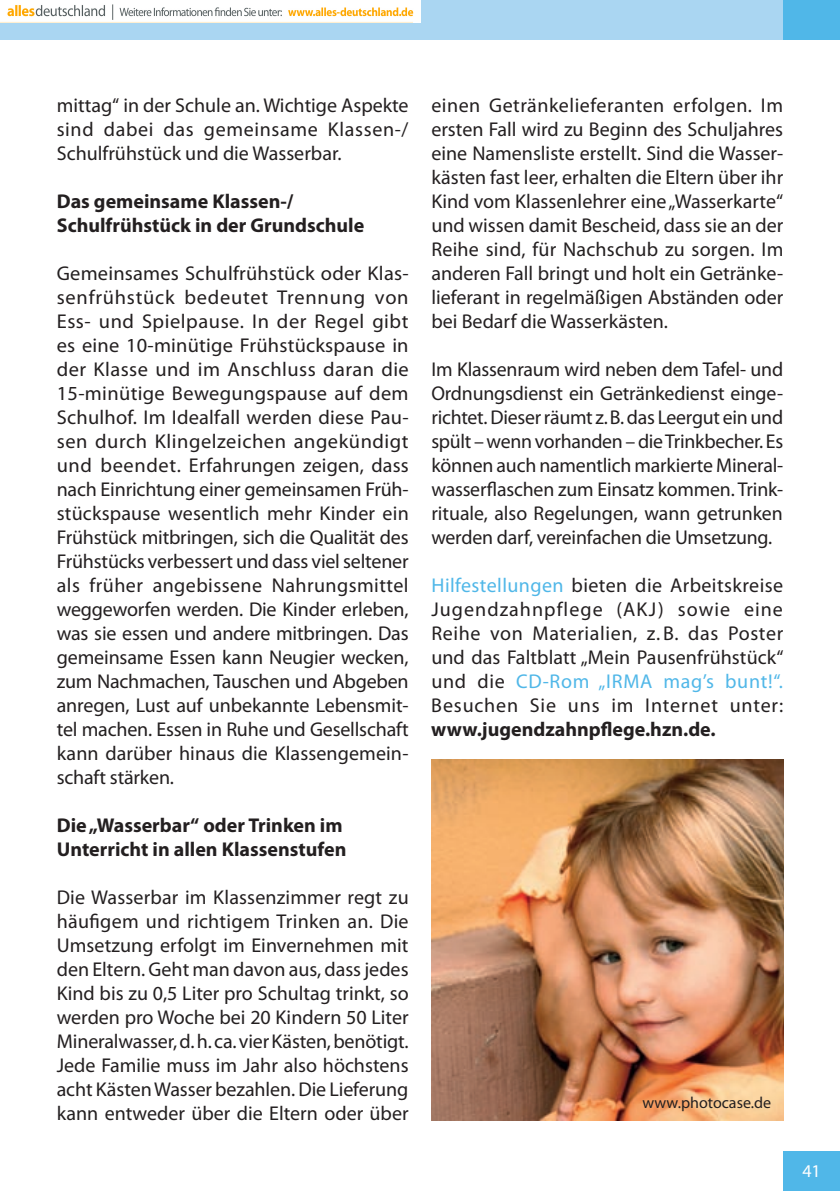
<style>
.page{position:relative;width:840px;height:1191px;background:#fff}
.page>*{position:absolute;margin:0;border:0;box-sizing:border-box;transform-origin:0 0}
.t1{font:20px/24px "Myriad Pro";color:#231f20;text-align:justify}
.t2{font:700 20px/24px "Myriad Pro";color:#231f20}
.t3{font:18px "Myriad Pro";color:#fff}
.t4{font:16px "Myriad Pro";color:#231f20}
.s1{color:#50b7e8}
</style>
<div class="page">
<img style="left:431px;top:760px;width:351px;height:360px">
<div style="left:0;top:0;width:839px;height:40px;background:#aad6f2"></div>
<div style="left:782px;top:1151px;width:57px;height:40px;background:#50b7e8"></div>
<div style="left:782px;top:0;width:57px;height:40px;background:#50b7e8"></div>
<img style="left:0;top:0;width:420px;height:22px">
<p class="t1" style="left:57px;top:93px;width:353px">mittag“ in der Schule an. Wichtige Aspekte sind dabei das gemeinsame Klassen-/ Schulfrühstück und die Wasserbar.</p>
<p class="t2" style="left:57px;top:189px;width:309px">Das gemeinsame Klassen-/<br>Schulfrühstück in der Grundschule</p>
<p class="t1" style="left:57px;top:261px;width:353px">Gemeinsames Schulfrühstück oder Klas&shy;senfrühstück bedeutet Trennung von Ess- und Spielpause. In der Regel gibt es eine 1 0-minütige Frühstückspause in der Klasse und im Anschluss daran die 1 5-minütige Bewegungspause auf dem Schulhof. Im Idealfall werden diese Pau&shy;sen durch Klingelzeichen angekündigt und beendet. Erfahrungen zeigen, dass nach Einrichtung einer gemeinsamen Früh&shy;stückspause wesentlich mehr Kinder ein Frühstück mitbringen, sich die Qualität des Frühstücks verbessert und dass viel seltener als früher angebissene Nahrungsmittel weggeworfen werden. Die Kinder erleben, was sie essen und andere mitbringen. Das gemeinsame Essen kann Neugier wecken, zum Nachmachen, Tauschen und Abgeben anregen, Lust auf unbekannte Lebensmit&shy;tel machen. Essen in Ruhe und Gesellschaft kann darüber hinaus die Klassengemein&shy;schaft stärken.</p>
<p class="t2" style="left:57px;top:813px;width:291px">Die „Wasserbar“ oder Trinken im<br>Unterricht in allen Klassenstufen</p>
<p class="t1" style="left:57px;top:885px;width:353px">Die Wasserbar im Klassenzimmer regt zu häufigem und richtigem Trinken an. Die Umsetzung erfolgt im Einvernehmen mit den Eltern. Geht man davon aus, dass jedes Kind bis zu 0,5 Liter pro Schultag trinkt, so werden pro Woche bei 20 Kindern 50 Liter Mineralwasser, d.h. ca. vier Kästen, benötigt.<br>Jede Familie muss im Jahr also höchstens acht Kästen Wasser bezahlen. Die Lieferung kann entweder über die Eltern oder über</p>
<p class="t1" style="left:431px;top:93px;width:353px">einen Getränkelieferanten erfolgen. Im ersten Fall wird zu Beginn des Schuljahres eine Namensliste erstellt. Sind die Wasser&shy;kästen fast leer, erhalten die Eltern über ihr Kind vom Klassenlehrer eine „Wasserkarte“ und wissen damit Bescheid, dass sie an der Reihe sind, für Nachschub zu sorgen. Im anderen Fall bringt und holt ein Getränke&shy;lieferant in regelmäßigen Abständen oder bei Bedarf die Wasserkästen.</p>
<p class="t1" style="left:431px;top:357px;width:353px">Im Klassenraum wird neben dem Tafel- und Ordnungsdienst ein Getränkedienst einge&shy;richtet. Dieser räumt z.B. das Leergut ein und spült – wenn vorhanden – die Trinkbecher. Es können auch namentlich markierte Mineral&shy;wasserflaschen zum Einsatz kommen. Trink&shy;rituale, also Regelungen, wann getrunken werden darf, vereinfachen die Umsetzung.</p>
<p class="t1" style="left:431px;top:573px;width:353px"><span class="s1">Hilfestellungen</span> bieten die Arbeitskreise Jugendzahnpflege (AKJ) sowie eine Reihe von Materialien, z. B. das Poster und das Faltblatt „Mein Pausenfrühstück“ und die <span class="s1">CD-Rom „IRMA mag’s bunt!“.<br></span>Besuchen Sie uns im Internet unter:</p>
<p class="t2" style="left:431px;top:717px;width:286px">www.jugendzahnpflege.hzn.de.</p>
<p class="t4" style="left:642px;top:1094px;width:130px">www.photocase.de</p>
<p class="t3" style="left:801px;top:1161px;width:15px">41</p>
</div>
